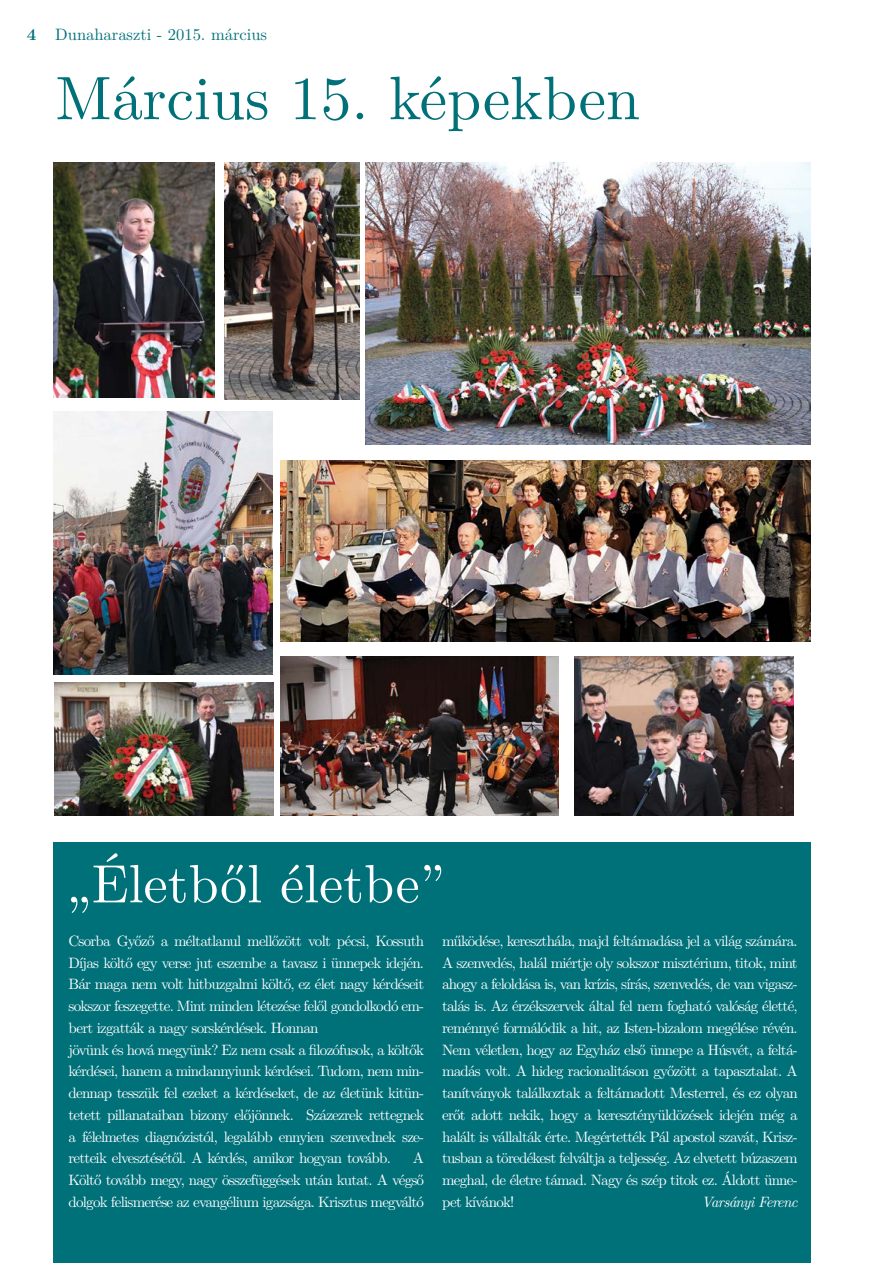
<style>
.page{position:relative;width:893px;height:1263px;background:#fff}
.page>*{position:absolute;margin:0;border:0;box-sizing:border-box;transform-origin:0 0}
.t1{font:61.5px "LM Roman 10";color:#007079}
.t2{font:54px "LM Roman 10";color:#fff}
.t3{font:16.5px "LM Roman 10";color:#007079}
.t4{font:15px/21.8px "LM Roman 10";letter-spacing:-.05em;color:#fff;text-align:justify}
.t5{font:italic 15px "LM Roman 10";letter-spacing:-.05em;color:#fff}
.s1{font-weight:700}
</style>
<div class="page">
<img style="left:281px;top:657px;width:278px;height:158px">
<img style="left:54px;top:682px;width:220px;height:133px">
<img style="left:574px;top:657px;width:219px;height:158px">
<img style="left:366px;top:163px;width:444px;height:281px">
<img style="left:224px;top:163px;width:135px;height:237px">
<img style="left:53px;top:163px;width:162px;height:235px">
<img style="left:281px;top:461px;width:529px;height:180px">
<img style="left:53px;top:412px;width:219px;height:262px">
<div style="left:53px;top:842px;width:757px;height:421px;background:#007079"></div>
<p class="t3" style="left:27px;top:22px;width:242px"><span class="s1">4</span> Dunaharaszti - 2015. március</p>
<h1 class="t1" style="left:55px;top:50px;width:586px">Március 15. képekben</h1>
<h2 class="t2" style="left:66px;top:841px;width:380px">„Életből életbe”</h2>
<p class="t4" style="left:69px;top:929px;width:357px;text-align:left">Csorba Győző a méltatlanul mellőzött volt pécsi, Kossuth Díjas költő egy verse jut eszembe a tavasz i ünnepek idején.<br>Bár maga nem volt hitbuzgalmi költő, ez élet nagy kérdéseit sokszor feszegette. Mint minden létezése felől gondolkodó em&shy;bert izgatták a nagy sorskérdések. Honnan<br>jövünk és hová megyünk? Ez nem csak a filozófusok, a költők kérdései, hanem a mindannyiunk kérdései. Tudom, nem min&shy;dennap tesszük fel ezeket a kérdéseket, de az életünk kitün&shy;tetett pillanataiban bizony előjönnek. Százezrek rettegnek a félelmetes diagnózistól, legalább ennyien szenvednek sze&shy;retteik elvesztésétől. A kérdés, amikor hogyan tovább.</p>
<p class="t4" style="left:442px;top:929px;width:357px">működése, kereszthála, majd feltámadása jel a világ számára.<br>A szenvedés, halál miértje oly sokszor misztérium, titok, mint ahogy a feloldása is, van krízis, sírás, szenvedés, de van vigasz&shy;talás is. Az érzékszervek által fel nem fogható valóság életté, reménnyé formálódik a hit, az Isten-bizalom megélése révén.<br>Nem véletlen, hogy az Egyház első ünnepe a Húsvét, a feltá&shy;madás volt. A hideg racionalitáson győzött a tapasztalat. A tanítványok találkoztak a feltámadott Mesterrel, és ez olyan erőt adott nekik, hogy a keresztényüldözések idején még a halált is vállalták érte. Megértették Pál apostol szavát, Krisz&shy;tusban a töredékest felváltja a teljesség. Az elvetett búzaszem meghal, de életre támad. Nagy és szép titok ez. Áldott ünne&shy;pet kívánok!</p>
<p class="t4" style="left:69px;top:1146px;width:357px;text-indent:344px">A Költő tovább megy, nagy összefüggések után kutat. A végső dolgok felismerése az evangélium igazsága. Krisztus megváltó</p>
<p class="t5" style="left:702px;top:1190px;width:97px">Varsányi Ferenc</p>
</div>
